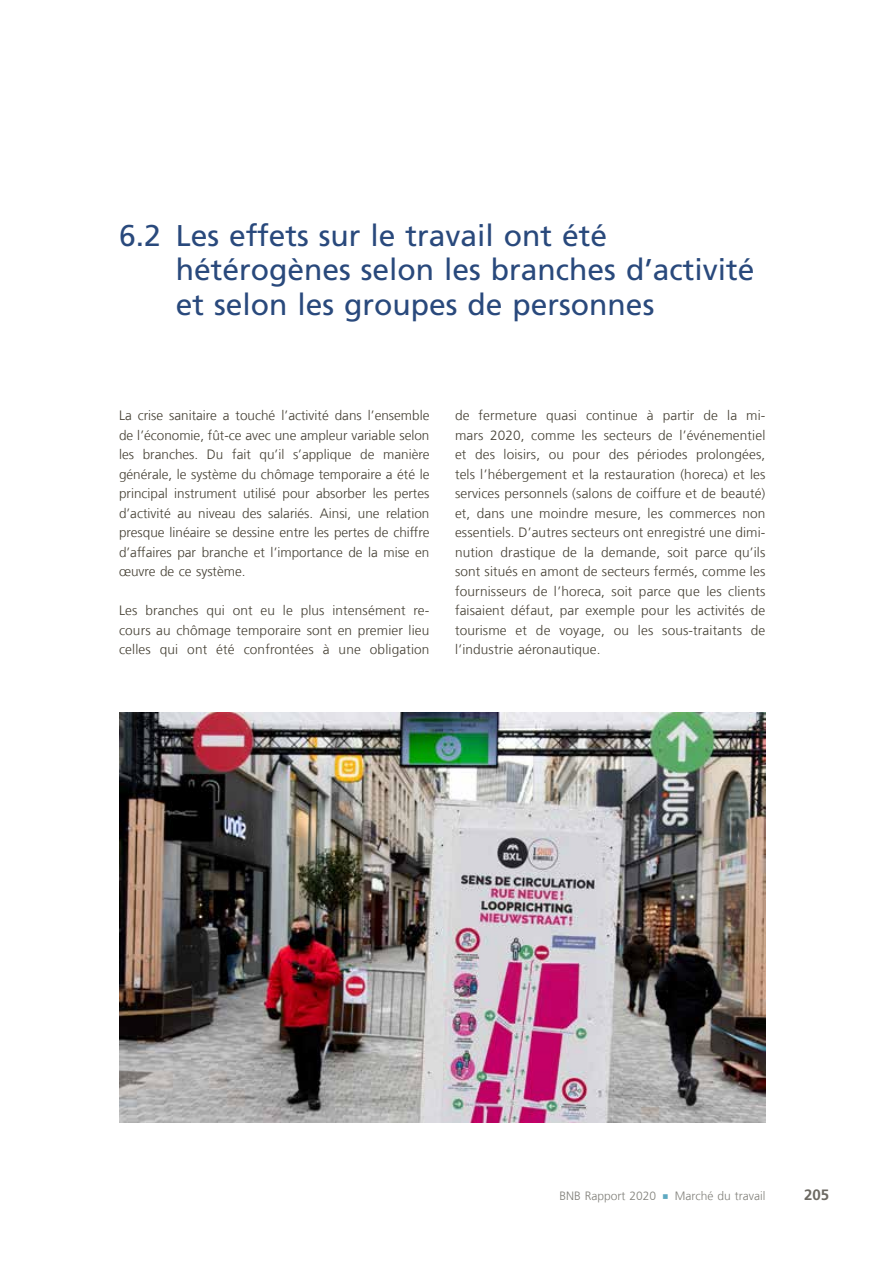
<style>
.page{position:relative;width:893px;height:1263px;background:#fff}
.page>*{position:absolute;margin:0;border:0;box-sizing:border-box;transform-origin:0 0}
.t1{font:30px/34.5px "Frutiger LT Com";color:#29497c}
.t2{font:700 15px "Frutiger LT Com";color:#6d6a63}
.t3{font:300 13.5px/19.5px "Frutiger LT Com";letter-spacing:.01em;color:#454034;text-align:justify}
.t4{font:300 12px "Frutiger LT Com";color:#81807a}
.s1{color:#5ea9c1}
</style>
<div class="page">
<img style="left:119px;top:712px;width:646px;height:410px">
<h1 class="t1" style="left:176px;top:218px;width:580px;text-indent:-57px">6.2 Les effets sur le travail ont été hétérogènes selon les branches d’activité et selon les groupes de personnes</h1>
<p class="t3" style="left:119px;top:405px;width:312px">La crise sanitaire a touché l’activité dans l’ensemble de l’économie, fût-ce avec une ampleur variable selon les branches. Du fait qu’il s’applique de manière générale, le système du chômage temporaire a été le principal instrument utilisé pour absorber les pertes d’activité au niveau des salariés. Ainsi, une relation presque linéaire se dessine entre les pertes de chiffre d’affaires par branche et l’importance de la mise en œuvre de ce système.</p>
<p class="t3" style="left:119px;top:600px;width:312px">Les branches qui ont eu le plus intensément re&shy;cours au chômage temporaire sont en premier lieu celles qui ont été confrontées à une obligation</p>
<p class="t3" style="left:455px;top:405px;width:312px">de fermeture quasi continue à partir de la mi&shy;mars 2020, comme les secteurs de l’événementiel et des loisirs, ou pour des périodes prolongées, tels l’hébergement et la restauration (horeca) et les services personnels (salons de coiffure et de beauté) et, dans une moindre mesure, les commerces non essentiels. D’autres secteurs ont enregistré une dimi&shy;nution drastique de la demande, soit parce qu’ils sont situés en amont de secteurs fermés, comme les fournisseurs de l’horeca, soit parce que les clients faisaient défaut, par exemple pour les activités de tourisme et de voyage, ou les sous-traitants de l’industrie aéronautique.</p>
<p class="t4" style="left:560px;top:1188px;width:207px">BNB Rapport 2020 <span class="s1">○</span> Marché du travail</p>
<p class="t2" style="left:804px;top:1186px;width:27px">205</p>
</div>
